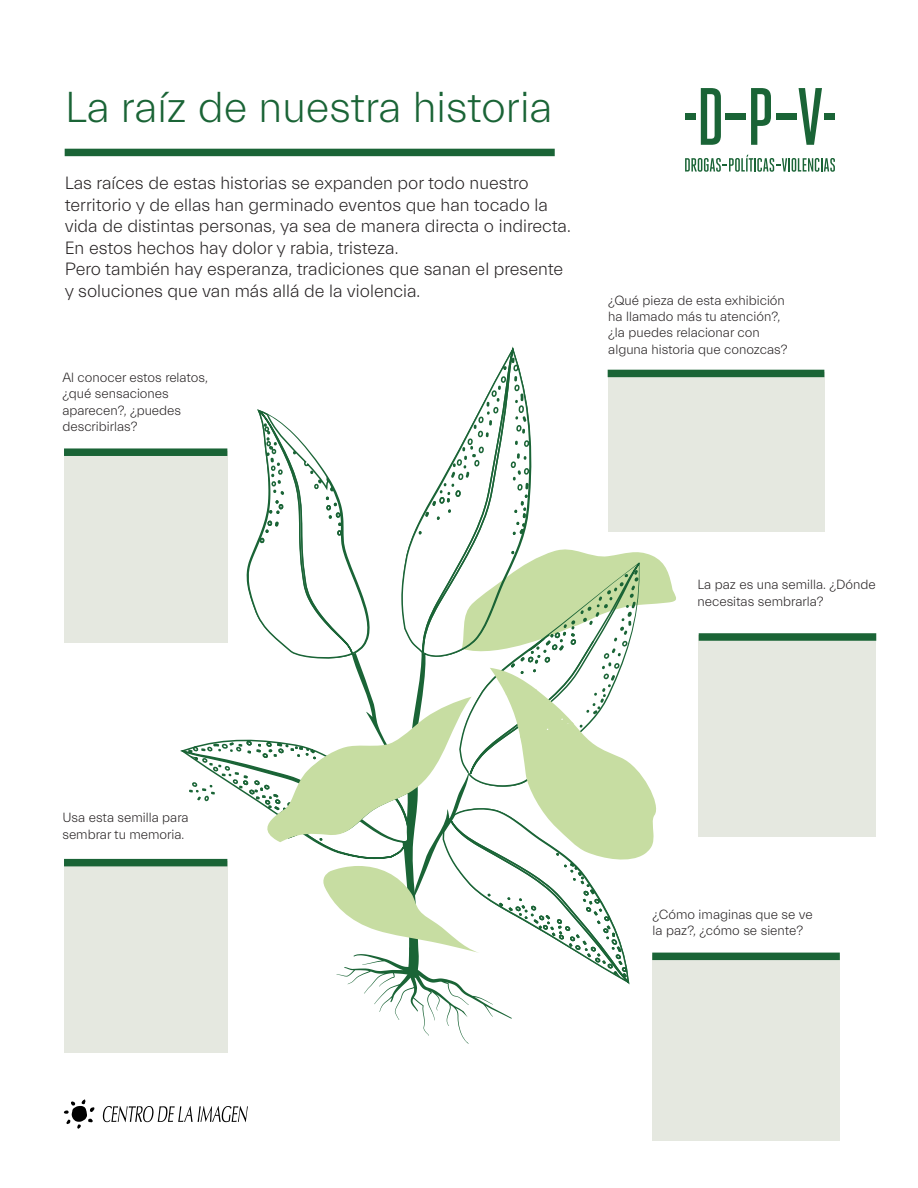
<style>
.page{position:relative;width:918px;height:1188px;background:#fff}
.page>*{position:absolute;margin:0;border:0;box-sizing:border-box;transform-origin:0 0}
.t1{font:300 43.8px "Everett";color:#1a6436}
.t2{font:300 18px/21.6px "Everett";color:#231f20}
.t3{font:300 13.5px/16.2px "Everett";color:#231f20}
</style>
<div class="page">
<div style="left:699px;top:636px;width:177px;height:201px;background:#e5e8e0"></div>
<div style="left:699px;top:633px;width:177px;height:8px;background:#1a6436"></div>
<div style="left:64px;top:451px;width:163px;height:191px;background:#e5e8e0"></div>
<div style="left:65px;top:149px;width:490px;height:7px;background:#1a6436"></div>
<div style="left:64px;top:448px;width:163px;height:8px;background:#1a6436"></div>
<div style="left:64px;top:861px;width:163px;height:192px;background:#e5e8e0"></div>
<div style="left:64px;top:859px;width:163px;height:7px;background:#1a6436"></div>
<div style="left:652px;top:955px;width:188px;height:186px;background:#e5e8e0"></div>
<div style="left:652px;top:953px;width:188px;height:7px;background:#1a6436"></div>
<div style="left:608px;top:372px;width:216px;height:160px;background:#e5e8e0"></div>
<div style="left:608px;top:370px;width:216px;height:7px;background:#1a6436"></div>
<svg style="left:177px;top:346px;width:500px;height:698px"></svg>
<svg style="left:701px;top:88px;width:20px;height:57px"></svg>
<svg style="left:751px;top:88px;width:20px;height:57px"></svg>
<svg style="left:799px;top:88px;width:23px;height:57px"></svg>
<div style="left:726px;top:113px;width:20px;height:6px;background:#1a6436"></div>
<div style="left:685px;top:113px;width:11px;height:6px;background:#1a6436"></div>
<div style="left:776px;top:113px;width:20px;height:6px;background:#1a6436"></div>
<div style="left:824px;top:113px;width:11px;height:6px;background:#1a6436"></div>
<svg style="left:685px;top:155px;width:150px;height:17px"></svg>
<svg style="left:103px;top:1106px;width:145px;height:16px"></svg>
<svg style="left:64px;top:1099px;width:30px;height:30px"></svg>
<h1 class="t1" style="left:65px;top:84px;width:489px">La raíz de nuestra historia</h1>
<p class="t2" style="left:65px;top:173px;width:508px">Las raíces de estas historias se expanden por todo nuestro territorio y de ellas han germinado eventos que han tocado la vida de distintas personas, ya sea de manera directa o indirecta.<br>En estos hechos hay dolor y rabia, tristeza.<br>Pero también hay esperanza, tradiciones que sanan el presente y soluciones que van más allá de la violencia.</p>
<p class="t3" style="left:62px;top:370px;width:147px">Al conocer estos relatos, ¿qué sensaciones aparecen?, ¿puedes describirlas?</p>
<p class="t3" style="left:608px;top:293px;width:181px">¿Qué pieza de esta exhibición ha llamado más tu atención?, ¿la puedes relacionar con alguna historia que conozcas?</p>
<p class="t3" style="left:698px;top:577px;width:180px">La paz es una semilla. ¿Dónde necesitas sembrarla?</p>
<p class="t3" style="left:62px;top:810px;width:128px">Usa esta semilla para sembrar tu memoria.</p>
<p class="t3" style="left:653px;top:907px;width:162px">¿Cómo imaginas que se ve la paz?, ¿cómo se siente?</p>
</div>
